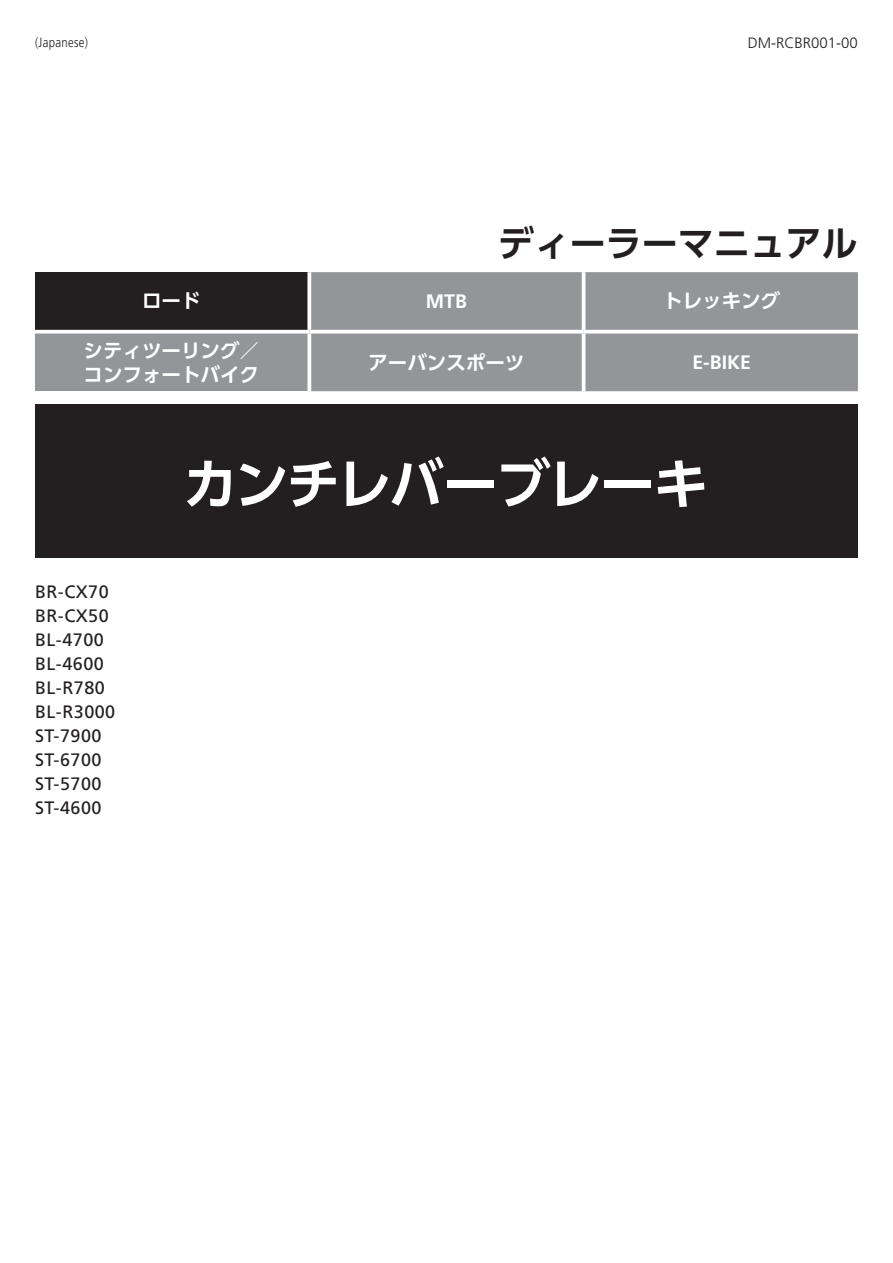
<style>
.page{position:relative;width:893px;height:1263px;background:#fff}
.page>*{position:absolute;margin:0;border:0;box-sizing:border-box;transform-origin:0 0}
.t1{font:700 54px "UD Shin Go Pro De";letter-spacing:-.035em;color:#fff}
.t2{font:700 36px "UD Shin Go Pro De";color:#231f20}
.t3{font:700 19.5px/24px "UD Shin Go Pro De";color:#fff}
.t4{font:700 19.5px "Frutiger LT Pro";color:#fff}
.t5{font:18px/24px "Frutiger LT Pro";letter-spacing:.025em;color:#231f20}
.t6{font:300 15px "Frutiger LT Pro";color:#231f20}
.t7{font:300 13.5px "Frutiger LT Pro";letter-spacing:.025em;color:#231f20;scale:.85 1}
</style>
<div class="page">
<div style="left:35px;top:272px;width:274px;height:60px;background:#231f20"></div>
<div style="left:311px;top:272px;width:547px;height:119px;background:#939598"></div>
<div style="left:35px;top:332px;width:274px;height:59px;background:#939598"></div>
<div style="left:35px;top:404px;width:823px;height:153px;background:#231f20"></div>
<svg style="left:307px;top:272px;width:4px;height:58px"></svg>
<hr style="left:582px;top:272px;width:3px;height:58px;background:#fff">
<svg style="left:35px;top:330px;width:274px;height:4px"></svg>
<svg style="left:309px;top:330px;width:275px;height:4px"></svg>
<svg style="left:307px;top:334px;width:2px;height:57px"></svg>
<svg style="left:584px;top:330px;width:274px;height:4px"></svg>
<hr style="left:582px;top:334px;width:3px;height:57px;background:#fff">
<p class="t7" style="left:35px;top:35px;width:64px">(Japanese)</p>
<p class="t6" style="left:748px;top:35px;width:112px">DM-RCBR001-00</p>
<h2 class="t2" style="left:498px;top:214px;width:361px">ディーラーマニュアル</h2>
<p class="t3" style="left:142px;top:288px;width:60px">ロード</p>
<p class="t4" style="left:426px;top:289px;width:43px">MTB</p>
<p class="t3" style="left:663px;top:288px;width:118px">トレッキング</p>
<p class="t3" style="left:84px;top:338px;width:177px">シティツーリング／コンフォートバイク</p>
<p class="t3" style="left:368px;top:350px;width:157px">アーバンスポーツ</p>
<p class="t4" style="left:692px;top:351px;width:60px">E-BIKE</p>
<p class="t5" style="left:35px;top:580px;width:82px">BR-CX70<br>BR-CX50<br>BL-4700<br>BL-4600<br>BL-R780<br>BL-R3000<br>ST-7900<br>ST-6700<br>ST-5700<br>ST-4600</p>
<h1 class="t1" style="left:183px;top:440px;width:526px">カンチレバーブレーキ</h1>
</div>
